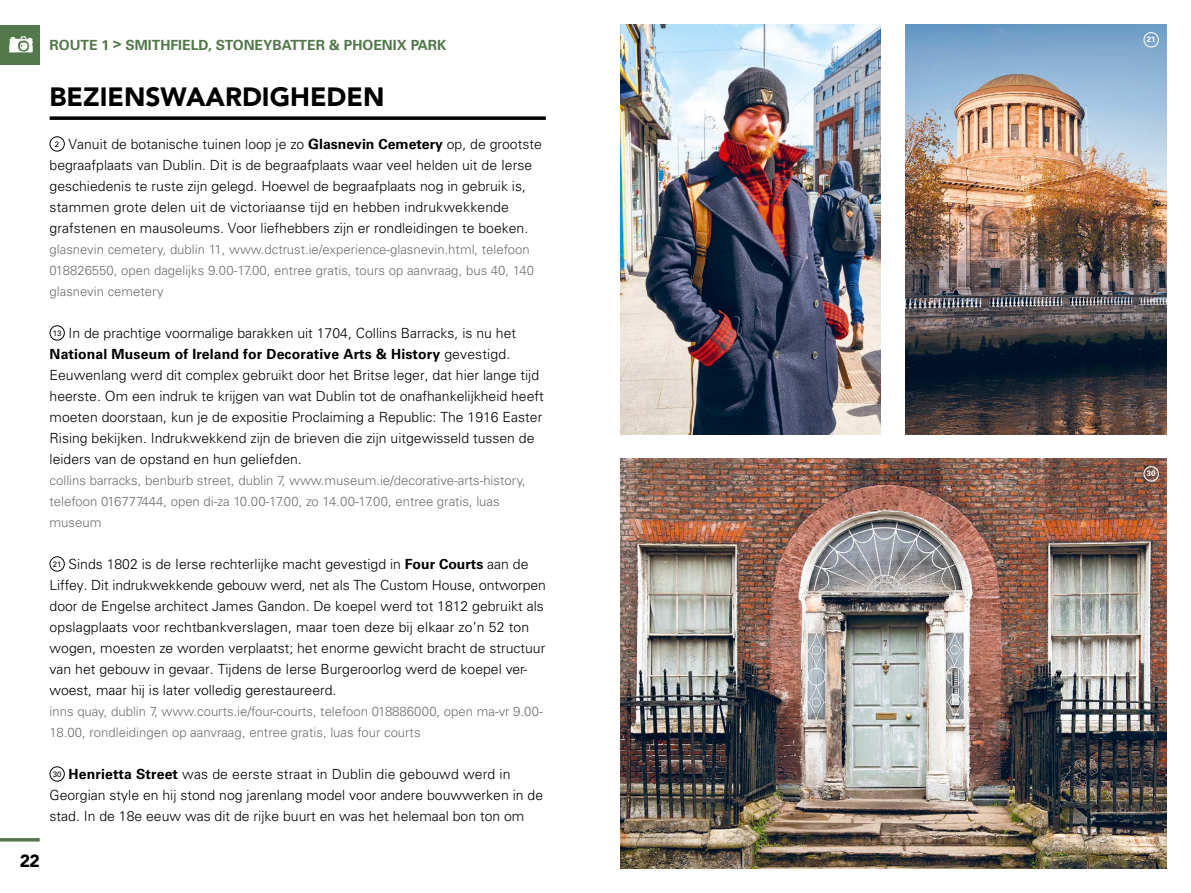
<style>
.page{position:relative;width:1191px;height:893px;background:#fff}
.page>*{position:absolute;margin:0;border:0;box-sizing:border-box;transform-origin:0 0}
.t1{font:900 26.25px "Avenir LT Std";color:#000}
.t2{font:900 17.5px "Avenir LT Std";color:#000}
.t3{font:300 14px/21px "Univers LT Std";color:#000}
.t4{font:700 14px "Univers LT Std";color:#53784b}
.t5{font:300 13.12px/21px "Univers LT Std";color:#706f6f}
.t6{font:700 7.88px "Univers LT Std";color:#fff}
.s1{font-weight:400;font-size:7.88px}
.s2{font-weight:700}
</style>
<div class="page">
<hr style="left:0;top:838px;width:40px;height:3px;background:#53784b">
<img style="left:620px;top:25px;width:261px;height:409px">
<img style="left:905px;top:25px;width:261px;height:409px">
<img style="left:620px;top:459px;width:546px;height:409px">
<div style="left:0;top:25px;width:40px;height:39px;background:#53784b"></div>
<img style="left:9px;top:36px;width:24px;height:17px">
<svg style="left:50px;top:116px;width:496px;height:4px;background:#1f1f1f"></svg>
<div style="left:50px;top:136px;width:15px;height:15px;border:1px solid #000;border-radius:50%"></div>
<div style="left:50px;top:325px;width:15px;height:15px;border:1px solid #000;border-radius:50%"></div>
<div style="left:50px;top:556px;width:15px;height:15px;border:1px solid #000;border-radius:50%"></div>
<div style="left:50px;top:766px;width:15px;height:15px;border:1px solid #000;border-radius:50%"></div>
<div style="left:1143px;top:32px;width:15px;height:15px;border:1px solid #fff;border-radius:50%"></div>
<div style="left:1143px;top:466px;width:15px;height:16px;border:1px solid #fff;border-radius:50%"></div>
<p class="t4" style="left:50px;top:37px;width:398px">ROUTE 1 &gt; SMITHFIELD, STONEYBATTER &amp; PHOENIX PARK</p>
<h1 class="t1" style="left:50px;top:81px;width:336px">BEZIENSWAARDIGHEDEN</h1>
<p class="t3" style="left:50px;top:133px;width:494px;text-indent:5px"><span class="s1">2</span> Vanuit de botanische tuinen loop je zo <span class="s2">Glasnevin Cemetery</span> op, de grootste begraafplaats van Dublin. Dit is de begraafplaats waar veel helden uit de Ierse geschiedenis te ruste zijn gelegd. Hoewel de begraafplaats nog in gebruik is, stammen grote delen uit de victoriaanse tijd en hebben indrukwekkende grafstenen en mausoleums. Voor liefhebbers zijn er rondleidingen te boeken.</p>
<p class="t5" style="left:50px;top:238px;width:486px">glasnevin cemetery, dublin 11, www.dctrust.ie/experience-glasnevin.html, telefoon<br>018826550, open dagelijks 9.00-17.00, entree gratis, tours op aanvraag, bus 40, 140 glasnevin cemetery</p>
<p class="t3" style="left:50px;top:322px;width:496px"><span class="s1">13</span> In de prachtige voormalige barakken uit 1704, Collins Barracks, is nu het <span class="s2">National Museum of Ireland for Decorative Arts &amp; History</span> gevestigd.<br>Eeuwenlang werd dit complex gebruikt door het Britse leger, dat hier lange tijd heerste. Om een indruk te krijgen van wat Dublin tot de onafhankelijkheid heeft moeten doorstaan, kun je de expositie Proclaiming a Republic: The 1916 Easter Rising bekijken. Indrukwekkend zijn de brieven die zijn uitgewisseld tussen de leiders van de opstand en hun geliefden.</p>
<p class="t5" style="left:50px;top:469px;width:478px">collins barracks, benburb street, dublin 7, www.museum.ie/decorative-arts-history, telefoon 016777444, open di-za 10.00-17.00, zo 14.00-17.00, entree gratis, luas museum</p>
<p class="t3" style="left:50px;top:553px;width:498px"><span class="s1">21</span> Sinds 1802 is de Ierse rechterlijke macht gevestigd in <span class="s2">Four Courts</span> aan de Liffey. Dit indrukwekkende gebouw werd, net als The Custom House, ontworpen door de Engelse architect James Gandon. De koepel werd tot 1812 gebruikt als opslagplaats voor rechtbankverslagen, maar toen deze bij elkaar zo’n 52 ton wogen, moesten ze worden verplaatst; het enorme gewicht bracht de structuur van het gebouw in gevaar. Tijdens de Ierse Burgeroorlog werd de koepel ver&shy;woest, maar hij is later volledig gerestaureerd.</p>
<p class="t5" style="left:50px;top:700px;width:494px">inns quay, dublin 7, www.courts.ie/four-courts, telefoon 018886000, open ma-vr 9.00-<br>18.00, rondleidingen op aanvraag, entree gratis, luas four courts</p>
<p class="t3" style="left:50px;top:763px;width:495px"><span class="s1">30</span> <span class="s2">Henrietta Street</span> was de eerste straat in Dublin die gebouwd werd in<br>Georgian style en hij stond nog jarenlang model voor andere bouwwerken in de stad. In de 18e eeuw was dit de rijke buurt en was het helemaal bon ton om</p>
<p class="t2" style="left:20px;top:850px;width:22px">22</p>
<p class="t6" style="left:1146px;top:35px;width:10px">21</p>
<p class="t6" style="left:1146px;top:469px;width:10px">30</p>
</div>
